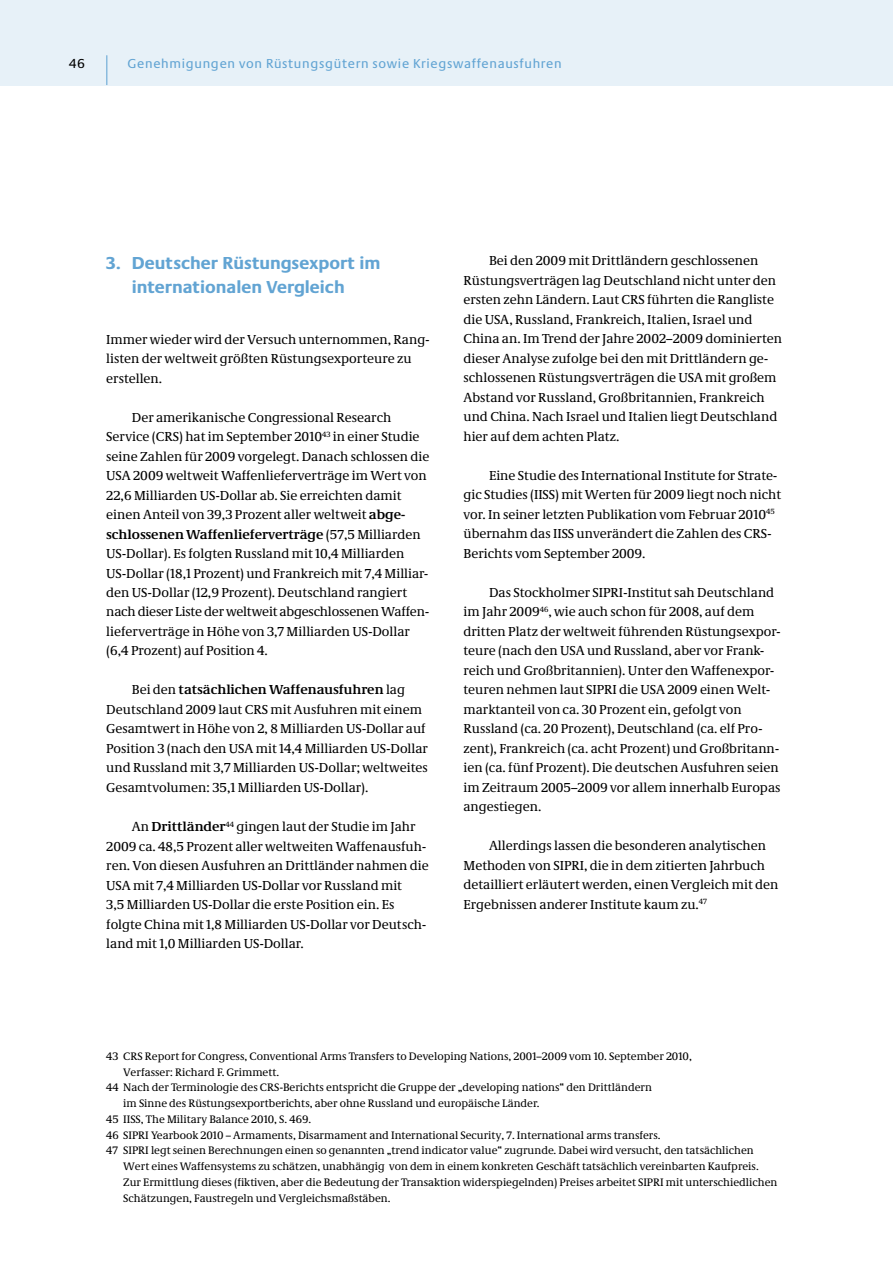
<style>
.page{position:relative;width:893px;height:1263px;background:#fff}
.page>*{position:absolute;margin:0;border:0;box-sizing:border-box;transform-origin:0 0}
.t1{font:700 18px/24px "Neue Praxis";color:#62a4d3;text-align:center}
.t2{font:13.5px/19.5px "Neue Demos";color:#000}
.t3{font:13.5px "Neue Praxis";letter-spacing:.05em;color:#62a4d3}
.t4{font:13.5px "Neue Praxis";color:#000}
.t5{font:11.25px "Neue Demos";color:#000}
.s1{font-weight:700}
</style>
<div class="page">
<div style="left:0;top:0;width:893px;height:85px;background:#e7f1f8"></div>
<hr style="left:106px;top:55px;width:1px;height:30px;background:#62a4d3">
<p class="t4" style="left:69px;top:55px;width:18px">46</p>
<p class="t3" style="left:128px;top:55px;width:436px">Genehmigungen von Rüstungsgütern sowie Kriegswaffenausfuhren</p>
<h1 class="t1" style="left:106px;top:250px;width:276px">3. Deutscher Rüstungsexport im internationalen Vergleich</h1>
<p class="t2" style="left:106px;top:329px;width:325px">Immer wieder wird der Versuch unternommen, Rang&shy;listen der weltweit größten Rüstungsexporteure zu erstellen.</p>
<p class="t2" style="left:106px;top:407px;width:325px;text-indent:26px">Der amerikanische Congressional Research Service (CRS) hat im September 2010<sup>43</sup> in einer Studie seine Zahlen für 2009 vorgelegt. Danach schlossen die USA 2009 weltweit Waffenlieferverträge im Wert von 22,6 Milliarden US-Dollar ab. Sie erreichten damit einen Anteil von 39,3 Prozent aller weltweit <span class="s1">abge&shy;schlossenen Waffenlieferverträge</span> (57,5 Milliarden US-Dollar). Es folgten Russland mit 10,4 Milliarden US-Dollar (18,1 Prozent) und Frankreich mit 7,4 Milliar&shy;den US-Dollar (12,9 Prozent). Deutschland rangiert nach dieser Liste der weltweit abgeschlossenen Waffen&shy;lieferverträge in Höhe von 3,7 Milliarden US-Dollar (6,4 Prozent) auf Position 4.</p>
<p class="t2" style="left:106px;top:680px;width:323px;text-indent:26px">Bei den <span class="s1">tatsächlichen Waffenausfuhren</span> lag Deutschland 2009 laut CRS mit Ausfuhren mit einem Gesamtwert in Höhe von 2, 8 Milliarden US-Dollar auf Position 3 (nach den USA mit 14,4 Milliarden US-Dollar und Russland mit 3,7 Milliarden US-Dollar; weltweites Gesamtvolumen: 35,1 Milliarden US-Dollar).</p>
<p class="t2" style="left:106px;top:817px;width:324px;text-indent:26px">An <span class="s1">Drittländer</span><sup>44</sup> gingen laut der Studie im Jahr 2009 ca. 48,5 Prozent aller weltweiten Waffenausfuh&shy;ren. Von diesen Ausfuhren an Drittländer nahmen die USA mit 7,4 Milliarden US-Dollar vor Russland mit<br>3,5 Milliarden US-Dollar die erste Position ein. Es folgte China mit 1,8 Milliarden US-Dollar vor Deutsch&shy;land mit 1,0 Milliarden US-Dollar.</p>
<p class="t2" style="left:463px;top:251px;width:320px;text-indent:26px">Bei den 2009 mit Drittländern geschlossenen Rüstungsverträgen lag Deutschland nicht unter den ersten zehn Ländern. Laut CRS führten die Rangliste die USA, Russland, Frankreich, Italien, Israel und China an. Im Trend der Jahre 2002–2009 dominierten dieser Analyse zufolge bei den mit Drittländern ge&shy;schlossenen Rüstungsverträgen die USA mit großem Abstand vor Russland, Großbritannien, Frankreich und China. Nach Israel und Italien liegt Deutschland hier auf dem achten Platz.</p>
<p class="t2" style="left:463px;top:465px;width:319px;text-indent:26px">Eine Studie des International Institute for Strate&shy;gic Studies (IISS) mit Werten für 2009 liegt noch nicht vor. In seiner letzten Publikation vom Februar 2010<sup>45 </sup>übernahm das IISS unverändert die Zahlen des CRS-Berichts vom September 2009.</p>
<p class="t2" style="left:463px;top:582px;width:318px;text-indent:26px">Das Stockholmer SIPRI-Institut sah Deutschland im Jahr 2009<sup>46</sup>, wie auch schon für 2008, auf dem dritten Platz der weltweit führenden Rüstungsexpor&shy;teure (nach den USA und Russland, aber vor Frank&shy;reich und Großbritannien). Unter den Waffenexpor&shy;teuren nehmen laut SIPRI die USA 2009 einen Welt&shy;marktanteil von ca. 30 Prozent ein, gefolgt von Russland (ca. 20 Prozent), Deutschland (ca. elf Pro&shy;zent), Frankreich (ca. acht Prozent) und Großbritann&shy;ien (ca. fünf Prozent). Die deutschen Ausfuhren seien im Zeitraum 2005–2009 vor allem innerhalb Europas angestiegen.</p>
<p class="t2" style="left:463px;top:836px;width:316px;text-indent:26px">Allerdings lassen die besonderen analytischen Methoden von SIPRI, die in dem zitierten Jahrbuch detailliert erläutert werden, einen Vergleich mit den Ergebnissen anderer Institute kaum zu.<sup>47</sup></p>
<p class="t5" style="left:106px;top:1049px;width:587px">43 CRS Report for Congress, Conventional Arms Transfers to Developing Nations, 2001–2009 vom 10. September 2010,</p>
<p class="t5" style="left:123px;top:1065px;width:158px">Verfasser: Richard F. Grimmett.</p>
<p class="t5" style="left:106px;top:1081px;width:547px">44 Nach der Terminologie des CRS-Berichts entspricht die Gruppe der „developing nations“ den Drittländern</p>
<p class="t5" style="left:123px;top:1096px;width:418px">im Sinne des Rüstungsexportberichts, aber ohne Russland und europäische Länder.</p>
<p class="t5" style="left:106px;top:1112px;width:206px">45 IISS, The Military Balance 2010, S. 469.</p>
<p class="t5" style="left:106px;top:1128px;width:556px">46 SIPRI Yearbook 2010 – Armaments, Disarmament and International Security, 7. International arms transfers.</p>
<p class="t5" style="left:106px;top:1144px;width:649px">47 SIPRI legt seinen Berechnungen einen so genannten „trend indicator value“ zugrunde. Dabei wird versucht, den tatsächlichen</p>
<p class="t5" style="left:123px;top:1159px;width:637px">Wert eines Waffensystems zu schätzen, unabhängig von dem in einem konkreten Geschäft tatsächlich vereinbarten Kaufpreis.</p>
<p class="t5" style="left:123px;top:1175px;width:656px">Zur Ermittlung dieses (fiktiven, aber die Bedeutung der Transaktion widerspiegelnden) Preises arbeitet SIPRI mit unterschiedlichen</p>
<p class="t5" style="left:123px;top:1191px;width:269px">Schätzungen, Faustregeln und Vergleichsmaßstäben.</p>
</div>
